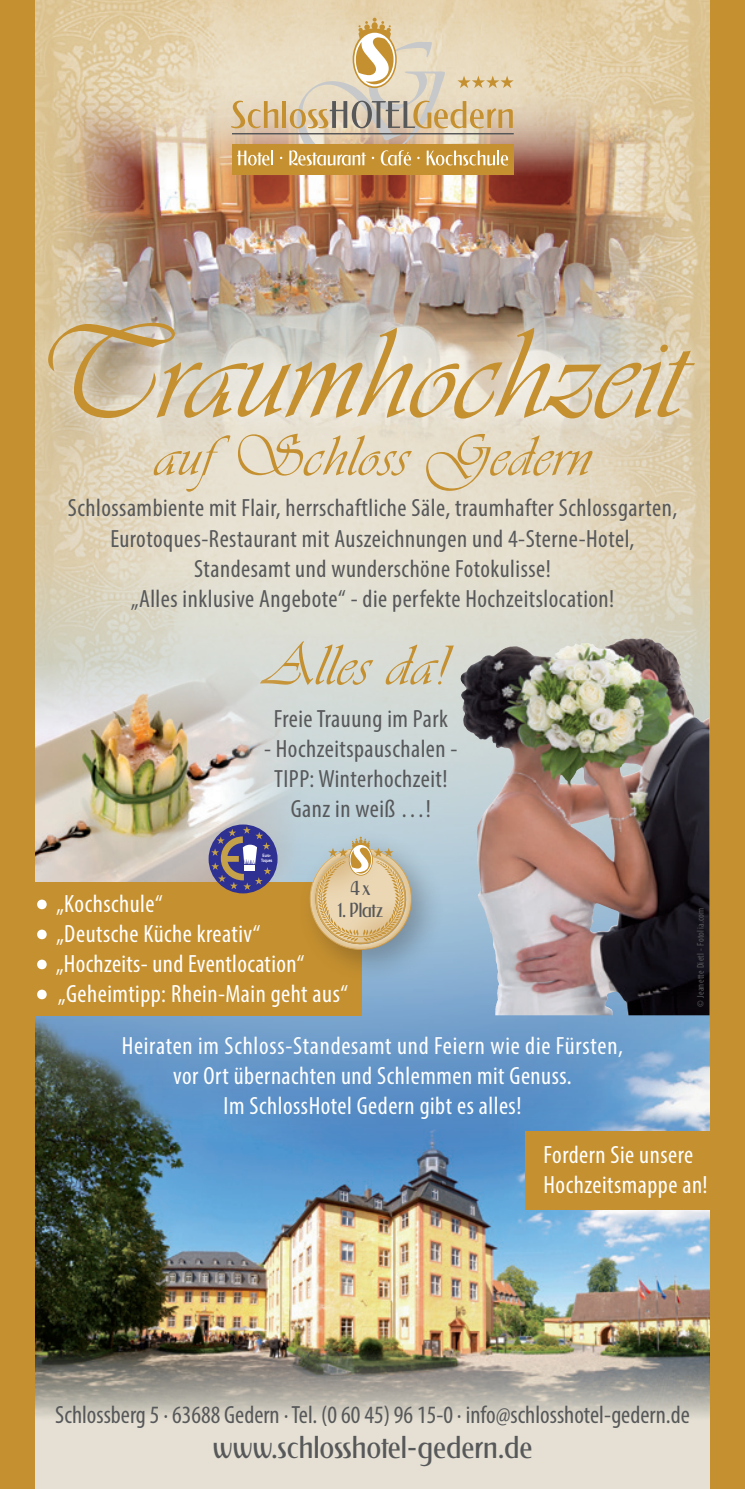
<style>
.page{position:relative;width:745px;height:1489px;background:#fff}
.page>*{position:absolute;margin:0;border:0;box-sizing:border-box;transform-origin:0 0}
.t1{font:134.75px "Vivaldi D";color:#c5902f}
.t2{font:60px "Vivaldi D";letter-spacing:.02em;color:#c5902f}
.t3{font:300 33.25px "Saint Louis";letter-spacing:.02em;color:#57585a}
.t4{font:condensed 25px/30px "Myriad Pro";letter-spacing:.02em;color:#57585a;text-align:center}
.t5{font:condensed 25px/30px "Myriad Pro";letter-spacing:.02em;color:#fff;text-align:center}
.t6{font:condensed 25px "Myriad Pro";color:#57585a}
.t7{font:300 21.25px "Saint Louis";color:#57585a}
.t8{font:condensed 9.75px "Myriad Pro";letter-spacing:.03em;color:#57585a}
.t9{font:700 4.5px/5.2px "Arial Narrow";letter-spacing:-.02em;color:#fff;text-align:center;scale:.9 1}
.s1{font-size:50px}
</style>
<div class="page">
<div style="left:0;top:0;width:744px;height:1488px;background:#c5902f"></div>
<div style="left:35px;top:0;width:674px;height:1488px;background:#e5e0d3"></div>
<svg style="left:35px;top:0;width:674px;height:304px;background:#e2cda5"></svg>
<img style="left:35px;top:438px;width:674px;height:978px">
<img style="left:37px;top:30px;width:671px;height:446px">
<svg style="left:231px;top:101px;width:47px;height:27px"></svg>
<hr style="left:282px;top:101px;width:4px;height:27px;background:#c5902f">
<div style="left:232px;top:144px;width:281px;height:30px;background:#c5902f"></div>
<svg style="left:237px;top:150px;width:36px;height:15px"></svg>
<svg style="left:289px;top:18px;width:224px;height:148px"></svg>
<hr style="left:232px;top:133px;width:281px;height:1px;background:#57585a">
<svg style="left:35px;top:304px;width:675px;height:134px"></svg>
<img style="left:35px;top:661px;width:265px;height:220px">
<img style="left:495px;top:638px;width:150px;height:19px">
<div style="left:0;top:881px;width:361px;height:134px;background:#c5902f"></div>
<div style="left:525px;top:1130px;width:219px;height:79px;background:#c5902f"></div>
<div style="left:296px;top:826px;width:149px;height:157px;background:#231f20;opacity:.3"></div>
<svg style="left:307px;top:836px;width:106px;height:114px;background:#cfbf9a"></svg>
<div style="left:208px;top:824px;width:69px;height:69px;background:#2e3092;border-radius:50%"></div>
<svg style="left:211px;top:826px;width:60px;height:64px"></svg>
<h1 class="t1" style="left:32px;top:294px;width:653px">Traumhochzeit</h1>
<h2 class="t2" style="left:154px;top:420px;width:437px">aufSchloss Gedern</h2>
<p class="t4" style="left:68px;top:493px;width:610px">Schlossambiente mit Flair, herrschaftliche Säle, traumhafter Schlossgarten, Eurotoques-Restaurant mit Auszeichnungen und 4-Sterne-Hotel, Standesamt und wunderschöne Fotokulisse!<br>„Alles inklusive Angebote“ - die perfekte Hochzeitslocation!</p>
<h2 class="t2" style="left:264px;top:629px;width:184px">Alles da!</h2>
<p class="t4" style="left:273px;top:703px;width:176px">Freie Trauung im Park</p>
<p class="t4" style="left:264px;top:733px;width:195px">- Hochzeitspauschalen -<br>TIPP: Winterhochzeit!<br>Ganz in weiß …!</p>
<p class="t9" style="left:261px;top:852px;width:14px">Euro-<br>Toques</p>
<p class="t7" style="left:351px;top:873px;width:21px">4 x</p>
<p class="t7" style="left:338px;top:895px;width:46px">1. Platz</p>
<p class="t5" style="left:35px;top:888px;width:129px"><span class="s1">•</span> „Kochschule“</p>
<p class="t5" style="left:35px;top:918px;width:226px"><span class="s1">•</span> „Deutsche Küche kreativ“</p>
<p class="t5" style="left:35px;top:948px;width:270px"><span class="s1">•</span> „Hochzeits- und Eventlocation“</p>
<p class="t5" style="left:35px;top:978px;width:314px"><span class="s1">•</span> „Geheimtipp: Rhein-Main geht aus“</p>
<p class="t5" style="left:122px;top:1030px;width:502px">Heiraten im Schloss-Standesamt und Feiern wie die Fürsten, vor Ort übernachten und Schlemmen mit Genuss.<br>Im SchlossHotel Gedern gibt es alles!</p>
<p class="t8" style="left:694px;top:1006px;width:101px;rotate:-90deg">© Jeanette Dietl - Fotolia.com</p>
<p class="t5" style="left:543px;top:1139px;width:165px;text-align:left">Fordern Sie unsere<br>Hochzeitsmappe an!</p>
<p class="t6" style="left:55px;top:1399px;width:635px">Schlossberg 5 · 63688 Gedern · Tel. (0 60 45) 96 15-0 · info@schlosshotel-gedern.de</p>
<h3 class="t3" style="left:213px;top:1423px;width:320px">www.schlosshotel-gedern.de</h3>
</div>
